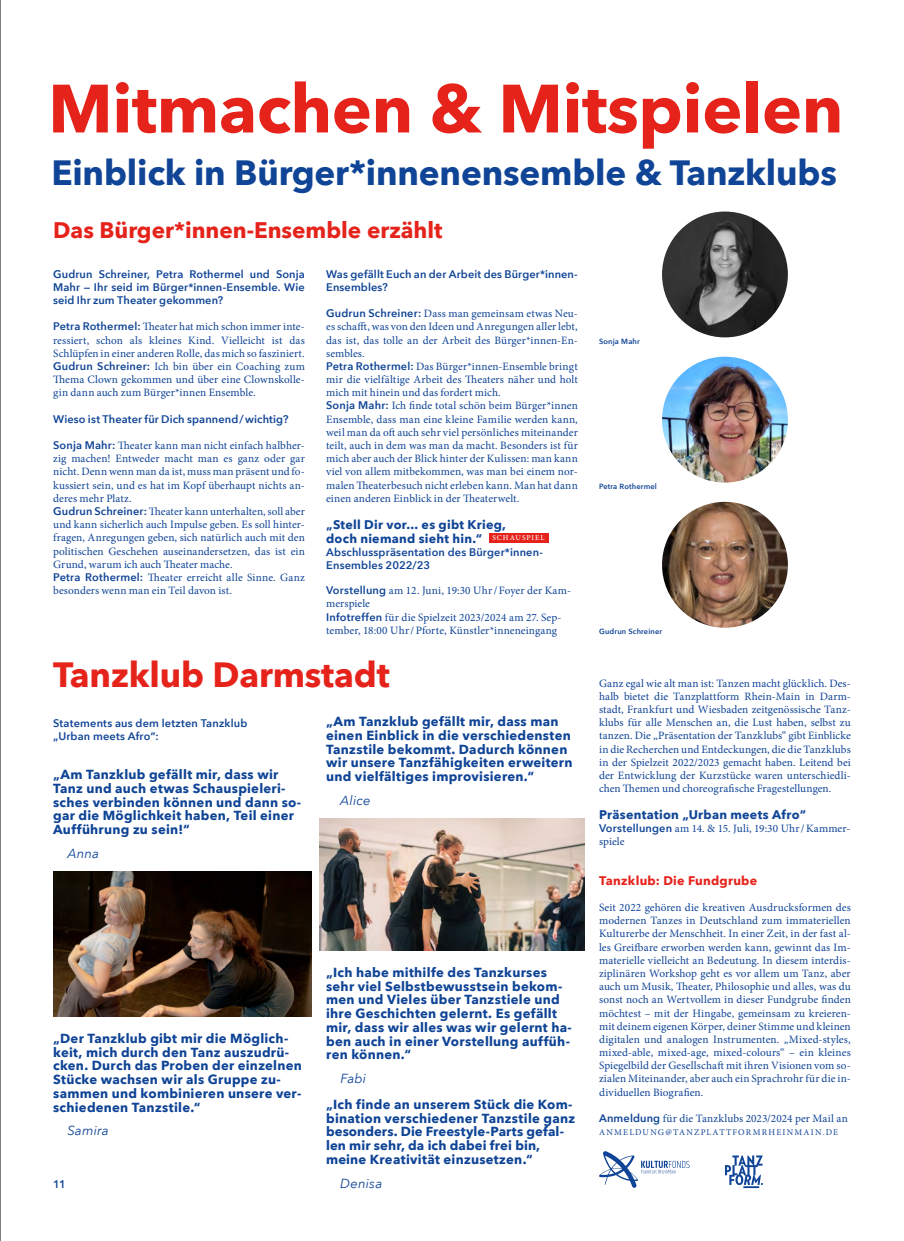
<style>
.page{position:relative;width:904px;height:1241px;background:#fff}
.page>*{position:absolute;margin:0;border:0;box-sizing:border-box;transform-origin:0 0}
.t1{font:700 67.5px "Avenir Next";letter-spacing:-.005em;color:#e5231b}
.t2{font:700 35px "Avenir Next";letter-spacing:-.005em;color:#0f4496}
.t3{font:700 35px "Avenir Next";letter-spacing:-.005em;color:#e5231b}
.t4{font:700 22.5px "Avenir Next";color:#e5231b}
.t5{font:700 13.12px/13.8px "Avenir Next";letter-spacing:.02em;color:#0f4496}
.t6{font:italic 13.12px "Avenir Next";letter-spacing:.01em;color:#0f4496}
.t7{font:700 12.5px/13.8px "Avenir Next";letter-spacing:.02em;color:#0f4496}
.t8{font:700 12.5px "Avenir Next";letter-spacing:.02em;color:#e5231b}
.t9{font:11.25px/13.1px "Minion Pro";letter-spacing:.005em;color:#0f4496}
.t10{font:600 11px/13.2px "Avenir Next";letter-spacing:.015em;color:#0f4496}
.t11{font:8.75px "Minion Pro";letter-spacing:.135em;color:#0f4496}
.t12{font:600 7.5px "Avenir Next";letter-spacing:.02em;color:#0f4496}
.s1{font-family:"Avenir Next";font-weight:600;font-size:11px}
</style>
<div class="page">
<svg style="left:599px;top:1151px;width:90px;height:36px"></svg>
<svg style="left:725px;top:1155px;width:38px;height:32px"></svg>
<div style="left:489px;top:533px;width:59px;height:9px;background:#e5231b"></div>
<img style="left:662px;top:211px;width:126px;height:126px;border-radius:63px">
<img style="left:662px;top:356px;width:126px;height:126px;border-radius:63px">
<img style="left:662px;top:502px;width:126px;height:125px;border-radius:63px">
<img style="left:319px;top:818px;width:266px;height:132px">
<img style="left:53px;top:871px;width:259px;height:145px">
<hr style="left:0;top:0;width:1px;height:1240px;background:#000">
<h1 class="t1" style="left:48px;top:50px;width:796px">Mitmachen &amp; Mitspielen</h1>
<h2 class="t2" style="left:51px;top:142px;width:787px">Einblick in Bürger*innenensemble &amp; Tanzklubs</h2>
<h3 class="t4" style="left:53px;top:210px;width:391px">Das Bürger*innen-Ensemble erzählt</h3>
<p class="t10" style="left:53px;top:267px;width:253px;text-align:justify">Gudrun Schreiner, Petra Rothermel und Sonja Mahr — Ihr seid im Bürger*innen-Ensemble. Wie seid Ihr zum Theater gekommen?</p>
<p class="t9" style="left:53px;top:320px;width:253px;text-align:justify"><span class="s1">Petra Rothermel:</span> Theater hat mich schon immer inte&shy;ressiert, schon als kleines Kind. Vielleicht ist das Schlüpfen in einer anderen Rolle, das mich so fasziniert.<br><span class="s1">Gudrun Schreiner:</span> Ich bin über ein Coaching zum Thema Clown gekommen und über eine Clownskolle&shy;gin dann auch zum Bürger*innen Ensemble.</p>
<p class="t10" style="left:53px;top:412px;width:237px">Wieso ist Theater für Dich spannend/wichtig?</p>
<p class="t9" style="left:53px;top:439px;width:253px"><span class="s1">Sonja Mahr:</span> Theater kann man nicht einfach halbher&shy;zig machen! Entweder macht man es ganz oder gar nicht. Denn wenn man da ist, muss man präsent und fo&shy;kussiert sein, und es hat im Kopf überhaupt nichts an&shy;deres mehr Platz.<br><span class="s1">Gudrun Schreiner:</span> Theater kann unterhalten, soll aber und kann sicherlich auch Impulse geben. Es soll hinter&shy;fragen, Anregungen geben, sich natürlich auch mit den politischen Geschehen auseinandersetzen, das ist ein Grund, warum ich auch Theater mache.<br><span class="s1">Petra Rothermel:</span> Theater erreicht alle Sinne. Ganz besonders wenn man ein Teil davon ist.</p>
<p class="t10" style="left:326px;top:267px;width:253px">Was gefällt Euch an der Arbeit des Bürger*innen-<br>Ensembles?</p>
<p class="t9" style="left:326px;top:307px;width:253px"><span class="s1">Gudrun Schreiner:</span> Dass man gemeinsam etwas Neu&shy;es schafft, was von den Ideen und Anregungen aller lebt, das ist, das tolle an der Arbeit des Bürger*innen-En&shy;sembles.<br><span class="s1">Petra Rothermel:</span> Das Bürger*innen-Ensemble bringt mir die vielfältige Arbeit des Theaters näher und holt mich mit hinein und das fordert mich.<br><span class="s1">Sonja Mahr:</span> Ich finde total schön beim Bürger*innen Ensemble, dass man eine kleine Familie werden kann, weil man da oft auch sehr viel persönliches miteinander teilt, auch in dem was man da macht. Besonders ist für mich aber auch der Blick hinter der Kulissen: man kann viel von allem mitbekommen, was man bei einem nor&shy;malen Theaterbesuch nicht erleben kann. Man hat dann einen anderen Einblick in der Theaterwelt.</p>
<p class="t7" style="left:326px;top:517px;width:220px">„Stell Dir vor... es gibt Krieg,<br>doch niemand sieht hin.“ <sup>SCHAUSPIEL</sup></p>
<p class="t10" style="left:326px;top:545px;width:218px">Abschlusspräsentation des Bürger*innen-<br>Ensembles 2022/23</p>
<p class="t9" style="left:326px;top:584px;width:246px"><span class="s1">Vorstellung</span> am 12. Juni, 19:30 Uhr/Foyer der Kam&shy;merspiele<br><span class="s1">Infotreffen</span> für die Spielzeit 2023/2024 am 27. Sep&shy;tember, 18:00 Uhr/Pforte, Künstler*inneneingang</p>
<h2 class="t3" style="left:53px;top:644px;width:338px">Tanzklub Darmstadt</h2>
<p class="t10" style="left:53px;top:716px;width:196px">Statements aus dem letzten Tanzklub „Urban meets Afro“:</p>
<p class="t5" style="left:53px;top:767px;width:249px">„Am Tanzklub gefällt mir, dass wir<br>Tanz und auch etwas Schauspieleri&shy;sches verbinden können und dann so&shy;gar die Möglichkeit haben, Teil einer<br>Aufführung zu sein!“</p>
<p class="t6" style="left:67px;top:842px;width:33px">Anna</p>
<p class="t5" style="left:326px;top:714px;width:248px">„Am Tanzklub gefällt mir, dass man einen Einblick in die verschiedensten Tanzstile bekommt. Dadurch können wir unsere Tanzfähigkeiten erweitern und vielfältiges improvisieren.“</p>
<p class="t6" style="left:340px;top:789px;width:32px">Alice</p>
<p class="t5" style="left:53px;top:1031px;width:250px">„Der Tanzklub gibt mir die Möglich&shy;keit, mich durch den Tanz auszudrü&shy;cken. Durch das Proben der einzelnen Stücke wachsen wir als Gruppe zu&shy;sammen und kombinieren unsere ver&shy;schiedenen Tanzstile.“</p>
<p class="t6" style="left:67px;top:1119px;width:43px">Samira</p>
<p class="t10" style="left:53px;top:1176px;width:14px">11</p>
<p class="t5" style="left:326px;top:964px;width:247px">„Ich habe mithilfe des Tanzkurses sehr viel Selbstbewusstsein bekom&shy;men und Vieles über Tanzstiele und ihre Geschichten gelernt. Es gefällt mir, dass wir alles was wir gelernt ha&shy;ben auch in einer Vorstellung auffüh&shy;ren können.“</p>
<p class="t6" style="left:340px;top:1066px;width:27px">Fabi</p>
<p class="t5" style="left:326px;top:1096px;width:250px">„Ich finde an unserem Stück die Kom&shy;bination verschiedener Tanzstile ganz besonders. Die Freestyle-Parts gefal&shy;len mir sehr, da ich dabei frei bin, meine Kreativität einzusetzen.“</p>
<p class="t6" style="left:340px;top:1172px;width:44px">Denisa</p>
<p class="t12" style="left:599px;top:334px;width:42px">Sonja Mahr</p>
<p class="t12" style="left:599px;top:479px;width:59px">Petra Rothermel</p>
<p class="t12" style="left:599px;top:624px;width:65px">Gudrun Schreiner</p>
<p class="t9" style="left:599px;top:676px;width:253px;text-align:justify">Ganz egal wie alt man ist: Tanzen macht glücklich. Des&shy;halb bietet die Tanzplattform Rhein-Main in Darm&shy;stadt, Frankfurt und Wiesbaden zeitgenössische Tanz&shy;klubs für alle Menschen an, die Lust haben, selbst zu tanzen. Die „Präsentation der Tanzklubs“ gibt Einblicke in die Recherchen und Entdeckungen, die die Tanzklubs in der Spielzeit 2022/2023 gemacht haben. Leitend bei der Entwicklung der Kurzstücke waren unterschiedli&shy;chen Themen und choreografische Fragestellungen.</p>
<p class="t7" style="left:599px;top:807px;width:208px">Präsentation „Urban meets Afro“</p>
<p class="t9" style="left:599px;top:822px;width:253px"><span class="s1">Vorstellungen</span> am 14. &amp; 15. Juli, 19:30 Uhr/Kammer&shy;spiele</p>
<p class="t8" style="left:599px;top:869px;width:160px">Tanzklub: Die Fundgrube</p>
<p class="t9" style="left:599px;top:900px;width:253px;text-align:justify">Seit 2022 gehören die kreativen Ausdrucksformen des modernen Tanzes in Deutschland zum immateriellen Kulturerbe der Menschheit. In einer Zeit, in der fast al&shy;les Greifbare erworben werden kann, gewinnt das Im&shy;materielle vielleicht an Bedeutung. In diesem interdis&shy;ziplinären Workshop geht es vor allem um Tanz, aber auch um Musik, Theater, Philosophie und alles, was du sonst noch an Wertvollem in dieser Fundgrube finden möchtest – mit der Hingabe, gemeinsam zu kreieren&shy;mit deinem eigenen Körper, deiner Stimme und kleinen digitalen und analogen Instrumenten. „Mixed-styles, mixed-able, mixed-age, mixed-colours“ – ein kleines Spiegelbild der Gesellschaft mit ihren Visionen vom so&shy;zialen Miteinander, aber auch ein Sprachrohr für die in&shy;dividuellen Biografien.</p>
<p class="t9" style="left:599px;top:1111px;width:250px"><span class="s1">Anmeldung</span> für die Tanzklubs 2023/2024 per Mail an</p>
<p class="t11" style="left:599px;top:1126px;width:240px">ANMELDUNG@TANZPLATTFORMRHEINMAIN.DE</p>
</div>
